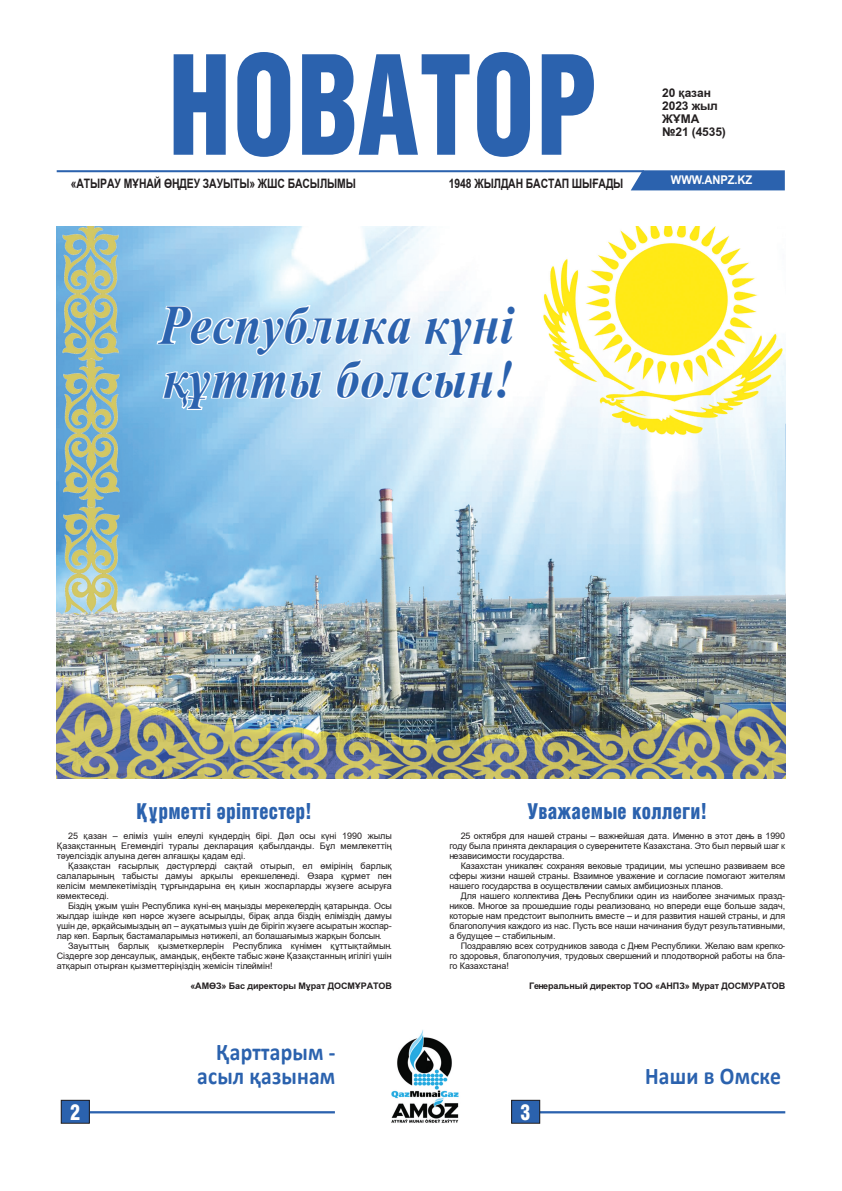
<style>
.page{position:relative;width:842px;height:1191px;background:#fff}
.page>*{position:absolute;margin:0;border:0;box-sizing:border-box;transform-origin:0 0}
.t1{font:139.9px "Helios Cond Black kz";letter-spacing:.01em;color:#2b62ae;scale:.81 1}
.t2{font:italic 700 54.2px/54.2px "KZ Times New Roman";letter-spacing:.01em;color:#2b62ae;scale:.9 1}
.t3{font:700 24px/24px "Calibri";letter-spacing:.01em;color:#2b62ae;text-align:right;scale:.9 1}
.t4{font:22px "Helios Cond Black kz";letter-spacing:.01em;color:#2b62ae;scale:.9 1}
.t5{font:22px "Helios Cond Black kz";color:#fff;scale:.9 1}
.t6{font:700 13px "KZ Arial";letter-spacing:-.01em;color:#231f20;scale:.8 1}
.t7{font:700 12px/13px "KZ Arial";letter-spacing:-.01em;color:#231f20}
.t8{font:700 12px "KZ Arial";letter-spacing:-.01em;color:#fff;scale:.93 1}
.t9{font:9px/10px "KZ Arial";letter-spacing:-.01em;color:#231f20;text-align:justify}
.t10{font:700 9px "KZ Arial";letter-spacing:-.01em;color:#231f20}
</style>
<div class="page">
<hr style="left:57px;top:170px;width:587px;height:2px;background:#2b62ae">
<svg style="left:631px;top:170px;width:154px;height:20px;background:#3569b1"></svg>
<hr style="left:514px;top:1111px;width:271px;height:2px;background:#2b62ae">
<div style="left:512px;top:1100px;width:28px;height:23px;background:#2b62ae"></div>
<div style="left:512px;top:1100px;width:28px;height:23px;border:1px solid #231f20"></div>
<hr style="left:64px;top:1111px;width:271px;height:2px;background:#2b62ae">
<div style="left:61px;top:1100px;width:28px;height:23px;background:#2b62ae"></div>
<div style="left:61px;top:1100px;width:28px;height:23px;border:1px solid #231f20"></div>
<img style="left:391px;top:1030px;width:68px;height:93px">
<img style="left:57px;top:226px;width:728px;height:552px">
<svg style="left:155px;top:303px;width:363px;height:108px"></svg>
<h1 class="t1" style="left:168px;top:30px;width:531px">новатор</h1>
<h3 class="t7" style="left:662px;top:86px;width:65px">20 қазан<br>2023 жыл жұма №21 (4535)</h3>
<h3 class="t6" style="left:71px;top:174px;width:358px">«Атырау мұнай өңдеу зауыты» жшс басылымы</h3>
<h3 class="t6" style="left:449px;top:174px;width:220px">1948 жылдан бастап шығады</h3>
<h3 class="t8" style="left:671px;top:171px;width:89px">WWW.ANPZ.KZ</h3>
<h2 class="t2" style="left:160px;top:296px;width:395px">Республика күні құтты болсын!</h2>
<h3 class="t4" style="left:137px;top:799px;width:196px">Құрметті әріптестер!</h3>
<p class="t9" style="left:57px;top:831px;width:337px;text-indent:11px">25 қазан – еліміз үшін елеулі күндердің бірі. Дәл осы күні 1990 жылы Қазақстанның Егемендігі туралы декларация қабылданды. Бұл мемлекеттің тәуелсіздік алуына деген алғашқы қадам еді.</p>
<p class="t9" style="left:57px;top:861px;width:337px;text-indent:11px">Қазақстан ғасырлық дәстүрлерді сақтай отырып, ел өмірінің барлық салаларының табысты дамуы арқылы ерекшеленеді. Өзара құрмет пен келісім мемлекетіміздің тұрғындарына ең қиын жоспарларды жүзеге асыруға көмектеседі.</p>
<p class="t9" style="left:57px;top:901px;width:337px;text-indent:11px">Біздің ұжым үшін Республика күні-ең маңызды мерекелердің қатарында. Осы жылдар ішінде көп нәрсе жүзеге асырылды, бірақ алда біздің еліміздің дамуы үшін де, әрқайсымыздың әл – ауқатымыз үшін де бірігіп жүзеге асыратын жоспар&shy;лар көп. Барлық бастамаларымыз нәтижелі, ал болашағымыз жарқын болсын.</p>
<p class="t9" style="left:57px;top:941px;width:337px;text-indent:11px">Зауыттың барлық қызметкерлерін Республика күнімен құттықтаймын.<br>Сіздерге зор денсаулық, амандық, еңбекте табыс және Қазақстанның игілігі үшін атқарып отырған қызметтеріңіздің жемісін тілеймін!</p>
<p class="t10" style="left:190px;top:979px;width:19px">«АМӨЗ</p>
<p class="t10" style="left:222px;top:979px;width:127px">» Бас директоры Мұрат ДОСМҰР</p>
<p class="t10" style="left:367px;top:979px;width:27px">АТОВ</p>
<h3 class="t3" style="left:197px;top:1039px;width:155px">Қарттарым - асыл қазынам</h3>
<h3 class="t4" style="left:527px;top:799px;width:201px">Уважаемые коллеги!</h3>
<p class="t9" style="left:449px;top:831px;width:337px;text-indent:11px">25 октября для нашей страны – важнейшая дата. Именно в этот день в 1990 году была принята декларация о суверенитете Казахстана. Это был первый шаг к независимости государства.</p>
<p class="t9" style="left:449px;top:861px;width:337px;text-indent:11px">Казахстан уникален: сохраняя вековые традиции, мы успешно развиваем все сферы жизни нашей страны. Взаимное уважение и согласие помогают жителям нашего государства в осуществлении самых амбициозных планов.</p>
<p class="t9" style="left:449px;top:891px;width:337px;text-indent:11px">Для нашего коллектива День Республики один из наиболее значимых празд&shy;ников. Многое за прошедшие годы реализовано, но впереди еще больше задач, которые нам предстоит выполнить вместе – и для развития нашей страны, и для благополучия каждого из нас. Пусть все наши начинания будут результативными, а будущее – стабильным.</p>
<p class="t9" style="left:449px;top:941px;width:337px;text-indent:11px">Поздравляю всех сотрудников завода с Днем Республики. Желаю вам крепко&shy;го здоровья, благополучия, трудовых свершений и плодотворной работы на бла&shy;го Казахстана!</p>
<p class="t10" style="left:529px;top:979px;width:145px">Генеральный директор ТОО «АНПЗ</p>
<p class="t10" style="left:685px;top:979px;width:58px">» Мурат ДОСМУР</p>
<p class="t10" style="left:760px;top:979px;width:27px">АТОВ</p>
<h3 class="t3" style="left:645px;top:1063px;width:152px">Наши в Омске</h3>
<h3 class="t5" style="left:70px;top:1100px;width:13px">2</h3>
<h3 class="t5" style="left:520px;top:1100px;width:13px">3</h3>
</div>
